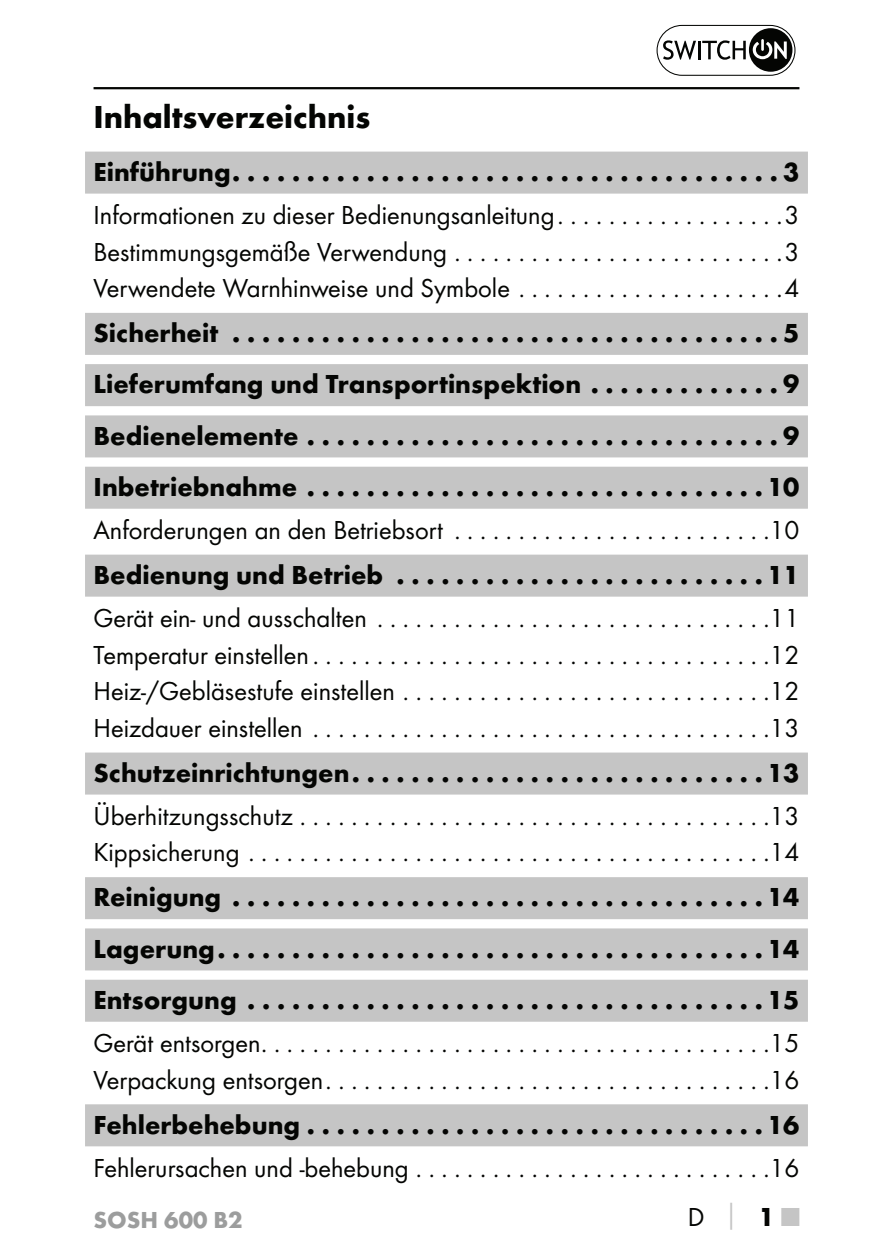
<style>
.page{position:relative;width:893px;height:1259px;background:#fff}
.page>*{position:absolute;margin:0;border:0;box-sizing:border-box;transform-origin:0 0}
.t1{font:700 33px "Futura";color:#040503}
.t2{font:27px/36.6px "Futura Boo";color:#040503;text-align:justify}
.t3{font:700 27px/51.3px "Futura";color:#040503;text-align:justify}
.t4{font:700 27px "Futura";color:#c5c5c5}
.t5{font:700 24px "Futura";color:#9c9d9d}
.s1{font-family:"Futura Boo";font-weight:400;color:#040503}
.s2{color:#040503}
</style>
<div class="page">
<hr style="left:94px;top:87px;width:705px;height:2px;background:#040503">
<svg style="left:657px;top:25px;width:138px;height:51px"></svg>
<div style="left:85px;top:152px;width:723px;height:42px;background:#c5c5c5"></div>
<div style="left:85px;top:313px;width:723px;height:42px;background:#c5c5c5"></div>
<div style="left:85px;top:364px;width:723px;height:42px;background:#c5c5c5"></div>
<div style="left:85px;top:415px;width:723px;height:42px;background:#c5c5c5"></div>
<div style="left:85px;top:467px;width:723px;height:42px;background:#c5c5c5"></div>
<div style="left:85px;top:554px;width:723px;height:42px;background:#c5c5c5"></div>
<div style="left:85px;top:752px;width:723px;height:42px;background:#c5c5c5"></div>
<div style="left:85px;top:877px;width:723px;height:42px;background:#c5c5c5"></div>
<div style="left:85px;top:928px;width:723px;height:42px;background:#c5c5c5"></div>
<div style="left:85px;top:979px;width:723px;height:42px;background:#c5c5c5"></div>
<div style="left:85px;top:1104px;width:723px;height:42px;background:#c5c5c5"></div>
<p class="t1" style="left:94px;top:104px;width:278px">Inhaltsverzeichnis</p>
<p class="t3" style="left:94px;top:148px;width:707px">Einführung .....................................3</p>
<p class="t2" style="left:94px;top:198px;width:707px">Informationen zu dieser Bedienungsanleitung . . . . . . . . . . . . . . . . . .3<br>Bestimmungsgemäße Verwendung . . . . . . . . . . . . . . . . . . . . . . . . . .3<br>Verwendete Warnhinweise und Symbole . . . . . . . . . . . . . . . . . . . . .4</p>
<p class="t3" style="left:94px;top:310px;width:707px">Sicherheit .....................................5<br>Lieferumfang und Transportinspektion . . . . . . . . . . . . . 9<br>Bedienelemente ................................9<br>Inbetriebnahme ...............................10</p>
<p class="t2" style="left:94px;top:513px;width:707px">Anforderungen an den Betriebsort . . . . . . . . . . . . . . . . . . . . . . . . .10</p>
<p class="t3" style="left:94px;top:551px;width:707px">Bedienung und Betrieb .........................11</p>
<p class="t2" style="left:94px;top:601px;width:707px">Gerät ein- und ausschalten ...............................11<br>Temperatur einstellen ....................................12<br>Heiz-/Gebläsestufe einstellen . . . . . . . . . . . . . . . . . . . . . . . . . . . . .12<br>Heizdauer einstellen ....................................13</p>
<p class="t3" style="left:94px;top:749px;width:707px">Schutzeinrichtungen ............................13</p>
<p class="t2" style="left:94px;top:799px;width:707px">Überhitzungsschutz .....................................13<br>Kippsicherung .........................................14</p>
<p class="t3" style="left:94px;top:874px;width:707px">Reinigung ....................................14<br>Lagerung .....................................14<br>Entsorgung ...................................15</p>
<p class="t2" style="left:94px;top:1026px;width:707px">Gerät entsorgen ........................................15<br>Verpackung entsorgen ...................................16</p>
<p class="t3" style="left:94px;top:1101px;width:707px">Fehlerbehebung ...............................16</p>
<p class="t2" style="left:94px;top:1150px;width:707px">Fehlerursachen und -behebung ............................16</p>
<p class="t5" style="left:94px;top:1211px;width:151px">SOSH 600 B2</p>
<p class="t4" style="left:688px;top:1204px;width:113px"><span class="s1">D</span> │ <span class="s2">1</span>■</p>
</div>
